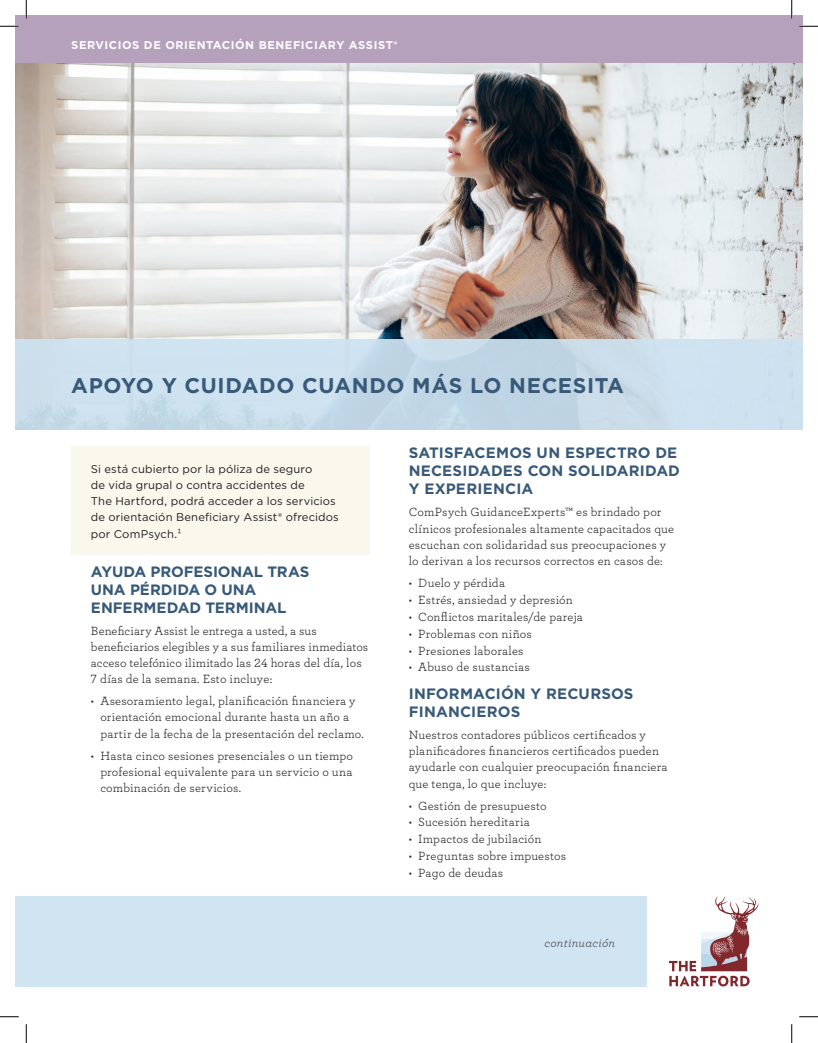
<style>
.page{position:relative;width:818px;height:1043px;background:#fff}
.page>*{position:absolute;margin:0;border:0;box-sizing:border-box;transform-origin:0 0}
.Subhead{font:700 21.25px "Gotham";letter-spacing:.025em;color:#385978}
.Body{font:700 15px/18px "Gotham";letter-spacing:.005em;color:#385978}
.Body-2{font:12.5px/16.2px "Archer";letter-spacing:.015em;color:#231f20}
.Body-3{font:italic 12.5px "Archer";letter-spacing:.015em;color:#464747}
.Subhead-2{font:11.25px/16.2px "Gotham";letter-spacing:.01em;color:#231f20}
.t1{font:700 11.25px "Gotham";letter-spacing:.05em;color:#fff}
</style>
<div class="page">
<img style="left:15px;top:62px;width:787px;height:277px">
<div style="left:15px;top:339px;width:787px;height:90px;background:linear-gradient(to right,#cadeec,#c8dcea)"></div>
<div style="left:15px;top:15px;width:787px;height:47px;background:#b5a1bb"></div>
<div style="left:71px;top:446px;width:298px;height:108px;background:#faf7ed"></div>
<svg style="left:669px;top:896px;width:89px;height:90px"></svg>
<div style="left:15px;top:896px;width:631px;height:91px;background:#cde2f1"></div>
<svg style="left:0;top:25px;width:19px;height:2px"></svg>
<svg style="left:799px;top:25px;width:19px;height:2px"></svg>
<svg style="left:0;top:1016px;width:19px;height:1px"></svg>
<svg style="left:799px;top:1016px;width:19px;height:1px"></svg>
<svg style="left:25px;top:0;width:2px;height:19px"></svg>
<svg style="left:25px;top:1024px;width:2px;height:18px"></svg>
<svg style="left:791px;top:0;width:1px;height:19px"></svg>
<svg style="left:791px;top:1024px;width:1px;height:18px"></svg>
<p class="t1" style="left:71px;top:37px;width:328px">SERVICIOS DE ORIENTACIÓN BENEFICIARY ASSIST®</p>
<p class="Subhead" style="left:71px;top:371px;width:554px">APOYO Y CUIDADO CUANDO MÁS LO NECESITA</p>
<p class="Subhead-2" style="left:91px;top:460px;width:249px">Si está cubierto por la póliza de seguro<br>de vida grupal o contra accidentes de<br>The Hartford, podrá acceder a los servicios de orientación Beneficiary Assist® ofrecidos por ComPsych.¹</p>
<p class="Body" style="left:91px;top:562px;width:220px">AYUDA PROFESIONAL TRAS<br>UNA PÉRDIDA O UNA<br>ENFERMEDAD TERMINAL</p>
<p class="Body-2" style="left:91px;top:621px;width:279px">Beneficiary Assist le entrega a usted, a sus beneficiarios elegibles y a sus familiares inmediatos acceso telefónico ilimitado las 24 horas del día, los 7 días de la semana. Esto incluye:</p>
<p class="Body-2" style="left:100px;top:692px;width:265px;text-indent:-9px">• Asesoramiento legal, planificación financiera y orientación emocional durante hasta un año a partir de la fecha de la presentación del reclamo.</p>
<p class="Body-2" style="left:100px;top:746px;width:254px;text-align:justify;text-indent:-9px">• Hasta cinco sesiones presenciales o un tiempo profesional equivalente para un servicio o una combinación de servicios.</p>
<p class="Body" style="left:409px;top:444px;width:273px">SATISFACEMOS UN ESPECTRO DE<br>NECESIDADES CON SOLIDARIDAD<br>Y EXPERIENCIA</p>
<p class="Body-2" style="left:409px;top:503px;width:267px">ComPsych GuidanceExperts™ es brindado por clínicos profesionales altamente capacitados que escuchan con solidaridad sus preocupaciones y lo derivan a los recursos correctos en casos de:</p>
<p class="Body-2" style="left:409px;top:574px;width:98px">• Duelo y pérdida</p>
<p class="Body-2" style="left:409px;top:591px;width:165px">• Estrés, ansiedad y depresión</p>
<p class="Body-2" style="left:409px;top:608px;width:176px">• Conflictos maritales/de pareja</p>
<p class="Body-2" style="left:409px;top:624px;width:124px">• Problemas con niños</p>
<p class="Body-2" style="left:409px;top:641px;width:116px">• Presiones laborales</p>
<p class="Body-2" style="left:409px;top:658px;width:123px">• Abuso de sustancias</p>
<p class="Body" style="left:409px;top:684px;width:226px">INFORMACIÓN Y RECURSOS<br>FINANCIEROS</p>
<p class="Body-2" style="left:409px;top:726px;width:260px">Nuestros contadores públicos certificados y planificadores financieros certificados pueden ayudarle con cualquier preocupación financiera que tenga, lo que incluye:</p>
<p class="Body-2" style="left:409px;top:796px;width:139px">• Gestión de presupuesto</p>
<p class="Body-2" style="left:409px;top:813px;width:123px">• Sucesión hereditaria</p>
<p class="Body-2" style="left:409px;top:830px;width:134px">• Impactos de jubilación</p>
<p class="Body-2" style="left:409px;top:847px;width:159px">• Preguntas sobre impuestos</p>
<p class="Body-2" style="left:409px;top:864px;width:96px">• Pago de deudas</p>
<p class="Body-3" style="left:544px;top:933px;width:72px">continuación</p>
</div>
